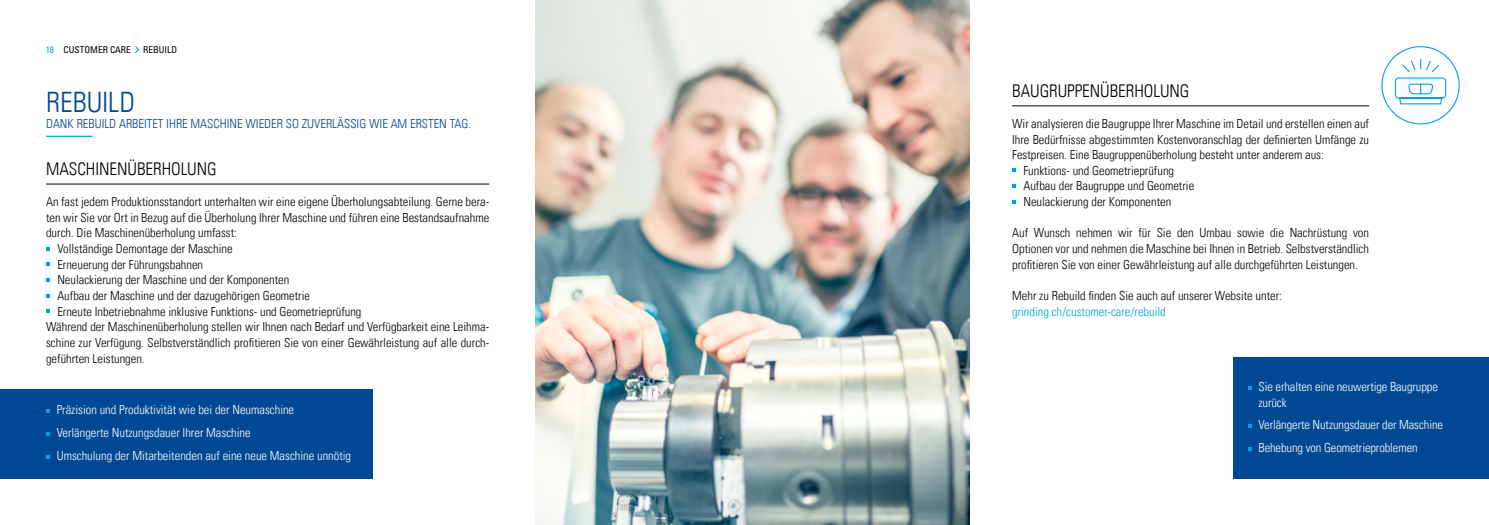
<style>
.page{position:relative;width:1489px;height:525px;background:#fff}
.page>*{position:absolute;margin:0;border:0;box-sizing:border-box;transform-origin:0 0}
.t1{font:28.12px "Univers Com 47 Light Cond";color:#004893}
.t2{font:17.5px "Univers Com 47 Light Cond";letter-spacing:-.005em;color:#000}
.t3{font:12.5px/15.6px "Univers Com 47 Light Cond";color:#000;text-align:justify}
.t4{font:12.5px/22.8px "Univers Com 47 Light Cond";color:#fff}
.t5{font:12.5px "Univers Com 47 Light Cond";color:#004893}
.t6{font:12.5px "Univers Com 47 Light Cond";color:#00a2e2}
.t7{font:condensed 9.38px "Univers Com 57";color:#000}
.s1{color:#00a2e2}
</style>
<div class="page">
<svg style="left:135px;top:46px;width:5px;height:8px"></svg>
<hr style="left:46px;top:136px;width:46px;height:1px;background:#00a2e2">
<hr style="left:46px;top:183px;width:443px;height:1px;background:#000">
<svg style="left:46px;top:247px;width:4px;height:3px"></svg>
<svg style="left:46px;top:262px;width:4px;height:4px"></svg>
<svg style="left:46px;top:278px;width:4px;height:3px"></svg>
<svg style="left:46px;top:294px;width:4px;height:3px"></svg>
<svg style="left:46px;top:309px;width:4px;height:4px"></svg>
<div style="left:0;top:388px;width:372px;height:90px;background:#004893"></div>
<svg style="left:46px;top:409px;width:4px;height:4px"></svg>
<svg style="left:46px;top:432px;width:4px;height:3px"></svg>
<svg style="left:46px;top:455px;width:4px;height:3px"></svg>
<div style="left:1381px;top:46px;width:78px;height:78px;border:1px solid #00a2e2;border-radius:50%"></div>
<svg style="left:1394px;top:59px;width:52px;height:46px"></svg>
<hr style="left:1012px;top:105px;width:356px;height:1px;background:#000">
<svg style="left:1012px;top:168px;width:3px;height:4px"></svg>
<svg style="left:1012px;top:184px;width:3px;height:4px"></svg>
<div style="left:1233px;top:357px;width:255px;height:121px;background:#004893"></div>
<svg style="left:1248px;top:424px;width:3px;height:4px"></svg>
<img style="left:535px;top:0;width:434px;height:524px">
<p class="t7" style="left:46px;top:44px;width:87px"><span class="s1">18</span> CUSTOMER CARE</p>
<p class="t7" style="left:143px;top:44px;width:35px">REBUILD</p>
<h1 class="t1" style="left:46px;top:85px;width:90px">REBUILD</h1>
<p class="t5" style="left:46px;top:116px;width:427px">DANK REBUILD ARBEITET IHRE MASCHINE WIEDER SO ZUVERLÄSSIG WIE AM ERSTEN TAG.</p>
<h2 class="t2" style="left:46px;top:158px;width:172px">MASCHINENÜBERHOLUNG</h2>
<p class="t3" style="left:46px;top:194px;width:444px">An fast jedem Produktionsstandort unterhalten wir eine eigene Überholungsabteilung. Gerne bera-</p>
<p class="t3" style="left:46px;top:209px;width:444px">ten wir Sie vor Ort in Bezug auf die Überholung Ihrer Maschine und führen eine Bestandsaufnahme</p>
<p class="t3" style="left:46px;top:225px;width:192px">durch. Die Maschinenüberholung umfasst:</p>
<p class="t3" style="left:57px;top:241px;width:177px">Vollständige Demontage der Maschine</p>
<p class="t3" style="left:57px;top:256px;width:147px">Erneuerung der Führungsbahnen</p>
<p class="t3" style="left:57px;top:272px;width:233px">Neulackierung der Maschine und der Komponenten</p>
<p class="t3" style="left:57px;top:287px;width:254px">Aufbau der Maschine und der dazugehörigen Geometrie</p>
<p class="t3" style="left:57px;top:303px;width:306px">Erneute Inbetriebnahme inklusive Funktions- und Geometrieprüfung</p>
<p class="t3" style="left:46px;top:319px;width:444px">Während der Maschinenüberholung stellen wir Ihnen nach Bedarf und Verfügbarkeit eine Leihma-</p>
<p class="t3" style="left:46px;top:334px;width:444px">schine zur Verfügung. Selbstverständlich profitieren Sie von einer Gewährleistung auf alle durch-</p>
<p class="t3" style="left:46px;top:350px;width:100px">geführten Leistungen.</p>
<p class="t4" style="left:57px;top:398px;width:296px">Präzision und Produktivität wie bei der Neumaschine<br>Verlängerte Nutzungsdauer Ihrer Maschine<br>Umschulung der Mitarbeitenden auf eine neue Maschine unnötig</p>
<h2 class="t2" style="left:1012px;top:80px;width:179px">BAUGRUPPENÜBERHOLUNG</h2>
<p class="t3" style="left:1012px;top:116px;width:358px">Wir analysieren die Baugruppe Ihrer Maschine im Detail und erstellen einen auf</p>
<p class="t3" style="left:1012px;top:131px;width:358px">Ihre Bedürfnisse abgestimmten Kostenvoranschlag der definierten Umfänge zu</p>
<p class="t3" style="left:1012px;top:147px;width:313px">Festpreisen. Eine Baugruppenüberholung besteht unter anderem aus:</p>
<p class="t3" style="left:1023px;top:162px;width:152px">Funktions- und Geometrieprüfung</p>
<p class="t3" style="left:1023px;top:178px;width:172px">Aufbau der Baugruppe und Geometrie</p>
<p class="t3" style="left:1023px;top:194px;width:149px">Neulackierung der Komponenten</p>
<p class="t3" style="left:1012px;top:225px;width:358px">Auf Wunsch nehmen wir für Sie den Umbau sowie die Nachrüstung von Optionen vor und nehmen die Maschine bei Ihnen in Betrieb. Selbstverständlich profitieren Sie von einer Gewährleistung auf alle durchgeführten Leistungen.</p>
<p class="t3" style="left:1012px;top:287px;width:271px">Mehr zu Rebuild finden Sie auch auf unserer Website unter:</p>
<p class="t6" style="left:1012px;top:303px;width:155px">grinding.ch/customer-care/rebuild</p>
<p class="t4" style="left:1258px;top:378px;width:181px;line-height:15.6px">Sie erhalten eine neuwertige Baugruppe zurück</p>
<p class="t4" style="left:1258px;top:413px;width:186px">Verlängerte Nutzungsdauer der Maschine<br>Behebung von Geometrieproblemen</p>
</div>
